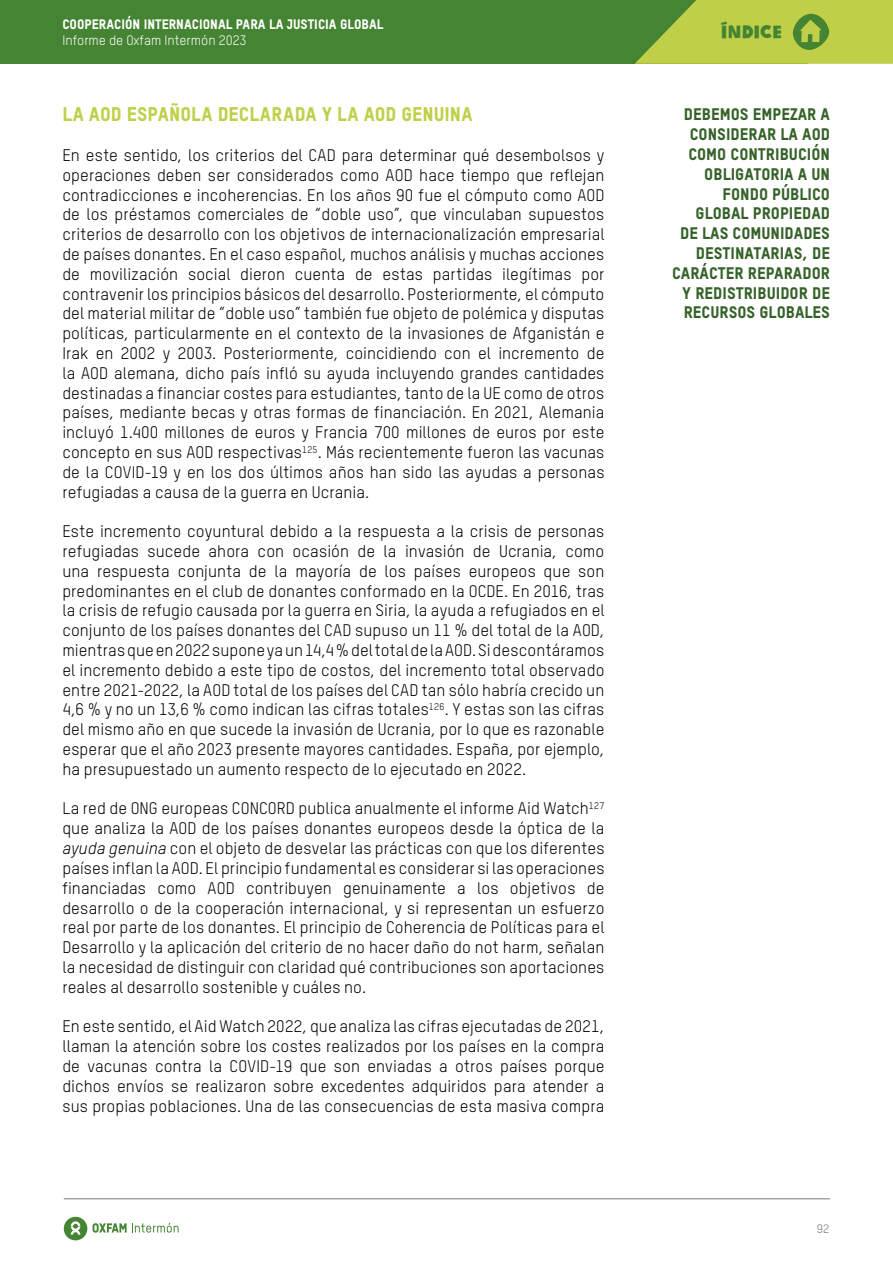
<style>
.page{position:relative;width:893px;height:1263px;background:#fff}
.page>*{position:absolute;margin:0;border:0;box-sizing:border-box;transform-origin:0 0}
.t1{font:19.5px "Oxfam TSTARPRO Headline";letter-spacing:.005em;color:#c0cf48}
.t2{font:17.7px "Oxfam Global Headline";color:#458432}
.t3{font:16.5px/19.8px "Oxfam TSTARPRO";letter-spacing:.005em;color:#000;text-align:justify}
.t4{font:16.5px/19.8px "Oxfam TSTARPRO Headline";color:#356229;text-align:right}
.t5{font:13.5px "Oxfam TSTARPRO Headline";color:#fff}
.t6{font:13.5px "Oxfam TSTARPRO";color:#fff}
.t7{font:12px "Oxfam TSTARPRO";color:#777776}
.s1{font-style:italic}
</style>
<div class="page">
<hr style="left:64px;top:1198px;width:766px;height:1px;background:#777776">
<svg style="left:64px;top:1217px;width:23px;height:23px"></svg>
<svg style="left:93px;top:1223px;width:86px;height:10px"></svg>
<div style="left:0;top:0;width:808px;height:64px;background:#458432"></div>
<svg style="left:635px;top:0;width:258px;height:64px;background:#abc244"></svg>
<p class="t5" style="left:62px;top:16px;width:323px">COOPERACIÓN INTERNACIONAL PARA LA JUSTICIA GLOBAL</p>
<p class="t6" style="left:62px;top:32px;width:186px">Informe de Oxfam Intermón 2023</p>
<p class="t1" style="left:62px;top:102px;width:412px">LA AOD ESPAÑOLA DECLARADA Y LA AOD GENUINA</p>
<p class="t3" style="left:62px;top:145px;width:544px">En este sentido, los criterios del CAD para determinar qué desembolsos y operaciones deben ser considerados como AOD hace tiempo que reflejan contradicciones e incoherencias. En los años 90 fue el cómputo como AOD de los préstamos comerciales de “doble uso”, que vinculaban supuestos criterios de desarrollo con los objetivos de internacionalización empresarial de países donantes. En el caso español, muchos análisis y muchas acciones de movilización social dieron cuenta de estas partidas ilegítimas por contravenir los principios básicos del desarrollo. Posteriormente, el cómputo del material militar de “doble uso” también fue objeto de polémica y disputas políticas, particularmente en el contexto de la invasiones de Afganistán e Irak en 2002 y 2003. Posteriormente, coincidiendo con el incremento de la AOD alemana, dicho país infló su ayuda incluyendo grandes cantidades destinadas a financiar costes para estudiantes, tanto de la UE como de otros países, mediante becas y otras formas de financiación. En 2021, Alemania incluyó 1.400 millones de euros y Francia 700 millones de euros por este concepto en sus AOD respectivas<sup>125</sup>. Más recientemente fueron las vacunas de la COVID-19 y en los dos últimos años han sido las ayudas a personas refugiadas a causa de la guerra en Ucrania.</p>
<p class="t3" style="left:62px;top:521px;width:544px">Este incremento coyuntural debido a la respuesta a la crisis de personas refugiadas sucede ahora con ocasión de la invasión de Ucrania, como una respuesta conjunta de la mayoría de los países europeos que son predominantes en el club de donantes conformado en la OCDE. En 2016, tras la crisis de refugio causada por la guerra en Siria, la ayuda a refugiados en el conjunto de los países donantes del CAD supuso un 11 % del total de la AOD, mientras que en 2022 supone ya un 14,4 % del total de la AOD. Si descontáramos el incremento debido a este tipo de costos, del incremento total observado entre 2021-2022, la AOD total de los países del CAD tan sólo habría crecido un 4,6 % y no un 13,6 % como indican las cifras totales<sup>126</sup>. Y estas son las cifras del mismo año en que sucede la invasión de Ucrania, por lo que es razonable esperar que el año 2023 presente mayores cantidades. España, por ejemplo, ha presupuestado un aumento respecto de lo ejecutado en 2022.</p>
<p class="t3" style="left:62px;top:799px;width:544px">La red de ONG europeas CONCORD publica anualmente el informe Aid Watch<sup>127 </sup>que analiza la AOD de los países donantes europeos desde la óptica de la <span class="s1">ayuda genuina</span> con el objeto de desvelar las prácticas con que los diferentes países inflan la AOD. El principio fundamental es considerar si las operaciones financiadas como AOD contribuyen genuinamente a los objetivos de desarrollo o de la cooperación internacional, y si representan un esfuerzo real por parte de los donantes. El principio de Coherencia de Políticas para el Desarrollo y la aplicación del criterio de no hacer daño do not harm, señalan la necesidad de distinguir con claridad qué contribuciones son aportaciones reales al desarrollo sostenible y cuáles no.</p>
<p class="t3" style="left:62px;top:1016px;width:544px">En este sentido, el Aid Watch 2022, que analiza las cifras ejecutadas de 2021, llaman la atención sobre los costes realizados por los países en la compra de vacunas contra la COVID-19 que son enviadas a otros países porque dichos envíos se realizaron sobre excedentes adquiridos para atender a sus propias poblaciones. Una de las consecuencias de esta masiva compra</p>
<p class="t2" style="left:721px;top:17px;width:63px">ÍNDICE</p>
<p class="t4" style="left:672px;top:104px;width:159px">DEBEMOS EMPEZAR A<br>CONSIDERAR LA AOD<br>COMO CONTRIBUCIÓN<br>OBLIGATORIA A UN<br>FONDO PÚBLICO<br>GLOBAL PROPIEDAD<br>DE LAS COMUNIDADES<br>DESTINATARIAS, DE<br>CARÁCTER REPARADOR<br>Y REDISTRIBUIDOR DE<br>RECURSOS GLOBALES</p>
<p class="t7" style="left:817px;top:1221px;width:14px">92</p>
</div>
